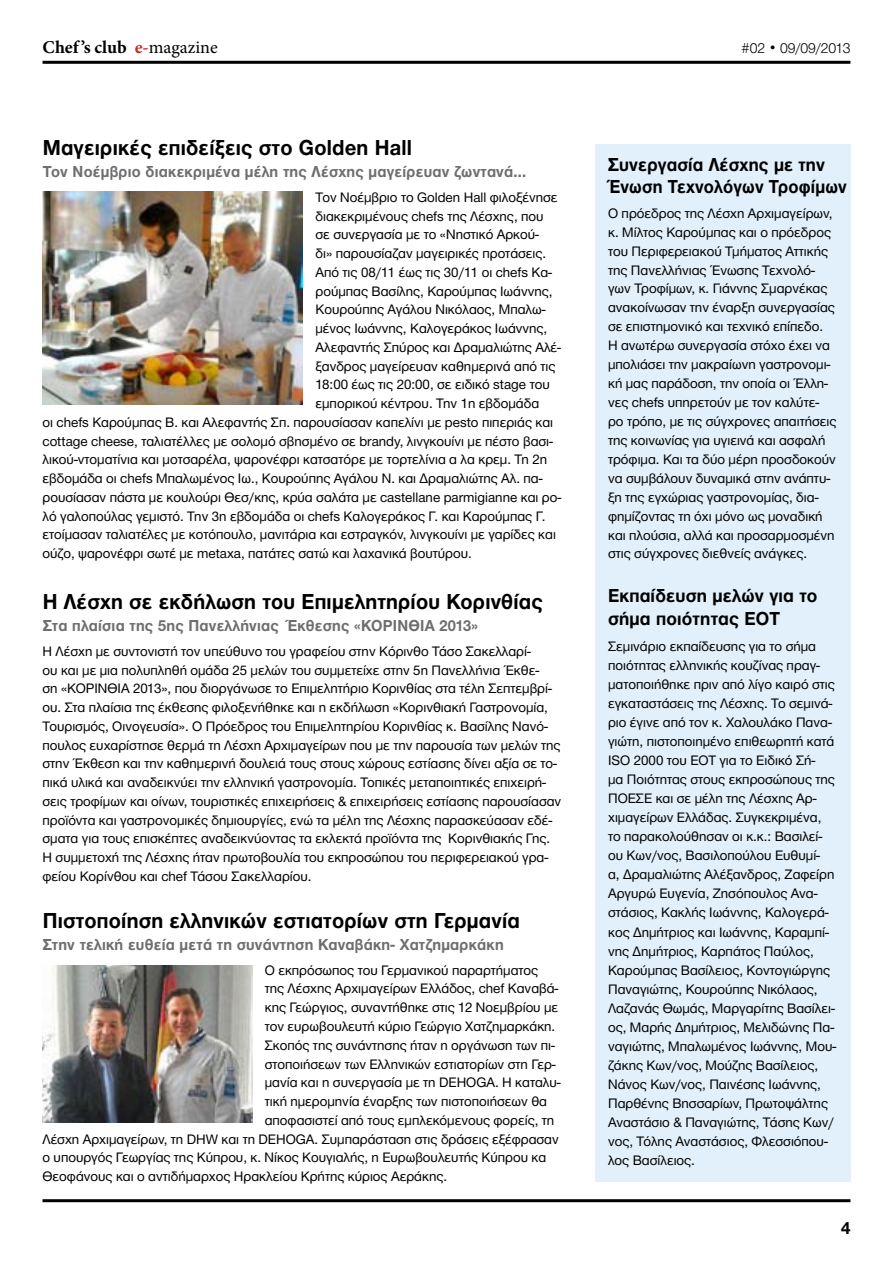
<style>
.page{position:relative;width:893px;height:1263px;background:#fff}
.page>*{position:absolute;margin:0;border:0;box-sizing:border-box;transform-origin:0 0}
.t1{font:700 22.5px "Helvetica Neue Greek";letter-spacing:.01em;color:#000;scale:.95 1}
.t2{font:700 19.5px/22.5px "Helvetica Neue Greek";letter-spacing:.01em;color:#000;scale:.93 1}
.t3{font:700 19.5px/22.5px "Helvetica Neue Greek";letter-spacing:.01em;color:#000;scale:.95 1}
.t4{font:700 18.15px "Minion Pro";color:#000}
.t5{font:700 18.15px "Helvetica Neue Greek";color:#000}
.t6{font:700 16.5px "Helvetica Neue Greek";letter-spacing:.015em;color:#6d6e71;scale:.95 1}
.t7{font:300 15px "Helvetica Neue Greek";color:#000}
.t8{font:14.25px/19px "Helvetica Neue Greek";color:#000}
.s1{color:#d2232a}
.s2{font-weight:400}
</style>
<div class="page">
<hr style="left:43px;top:61px;width:807px;height:3px;background:#000">
<hr style="left:43px;top:1199px;width:807px;height:3px;background:#000">
<div style="left:595px;top:144px;width:255px;height:1037px;background:#e1f0fb"></div>
<img style="left:43px;top:192px;width:260px;height:213px">
<img style="left:43px;top:965px;width:209px;height:157px">
<p class="t4" style="left:43px;top:35px;width:177px">Chef ’s club <span class="s1">e-</span><span class="s2">magazine</span></p>
<p class="t7" style="left:741px;top:40px;width:111px">#02 • 09/09/2013</p>
<h1 class="t1" style="left:43px;top:136px;width:390px">Μαγειρικές επιδείξεις στο Golden Hall</h1>
<p class="t6" style="left:43px;top:163px;width:510px">Τον Νοέμβριο διακεκριμένα μέλη της Λέσχης μαγείρευαν ζωντανά...</p>
<p class="t8" style="left:315px;top:188px;width:243px">Τον Νοέμβριο το Golden Hall φιλοξένησε</p>
<p class="t8" style="left:315px;top:206px;width:230px">διακεκριμένους chefs της Λέσχης, που</p>
<p class="t8" style="left:315px;top:225px;width:225px">σε συνεργασία με το «Νηστικό Αρκού-</p>
<p class="t8" style="left:315px;top:244px;width:232px">δι» παρουσίαζαν μαγειρικές προτάσεις.</p>
<p class="t8" style="left:315px;top:263px;width:238px">Aπό τις 08/11 έως τις 30/11 οι chefs Κα-</p>
<p class="t8" style="left:315px;top:281px;width:238px">ρούμπας Βασίλης, Kαρούμπας Ιωάννης,</p>
<p class="t8" style="left:315px;top:300px;width:232px">Κουρούπης Αγάλου Νικόλαος, Μπαλω-</p>
<p class="t8" style="left:315px;top:319px;width:233px">μένος Ιωάννης, Καλογεράκος Ιωάννης,</p>
<p class="t8" style="left:315px;top:338px;width:247px">Αλεφαντής Σπύρος και Δραμαλιώτης Αλέ-</p>
<p class="t8" style="left:315px;top:356px;width:241px">ξανδρος μαγείρευαν καθημερινά από τις</p>
<p class="t8" style="left:315px;top:375px;width:236px">18:00 έως τις 20:00, σε ειδικό stage του</p>
<p class="t8" style="left:315px;top:394px;width:225px">εμπορικού κέντρου. Την 1η εβδομάδα</p>
<p class="t8" style="left:43px;top:413px;width:512px">οι chefs Καρούμπας Β. και Αλεφαντής Σπ. παρουσίασαν καπελίνι με pesto πιπεριάς και</p>
<p class="t8" style="left:43px;top:431px;width:512px">cottage cheese, ταλιατέλλες με σολομό σβησμένο σε brandy, λινγκουίνι με πέστο βασι-</p>
<p class="t8" style="left:43px;top:450px;width:506px">λικού-ντοματίνια και μοτσαρέλα, ψαρονέφρι κατσατόρε με τορτελίνια α λα κρεμ. Τη 2η</p>
<p class="t8" style="left:43px;top:469px;width:502px">εβδομάδα οι chefs Μπαλωμένος Ιω., Κουρούπης Αγάλου Ν. και Δραμαλιώτης Αλ. πα-</p>
<p class="t8" style="left:43px;top:488px;width:520px">ρουσίασαν πάστα με κουλούρι Θεσ/κης, κρύα σαλάτα με castellane parmigianne και ρο-</p>
<p class="t8" style="left:43px;top:506px;width:504px">λό γαλοπούλας γεμιστό. Την 3η εβδομάδα οι chefs Καλογεράκος Γ. και Καρούμπας Γ.</p>
<p class="t8" style="left:43px;top:525px;width:515px">ετοίμασαν ταλιατέλες με κοτόπουλο, μανιτάρια και εστραγκόν, λινγκουίνι με γαρίδες και</p>
<p class="t8" style="left:43px;top:544px;width:431px">ούζο, ψαρονέφρι σωτέ με metaxa, πατάτες σατώ και λαχανικά βουτύρου.</p>
<h1 class="t1" style="left:43px;top:589px;width:528px">Η Λέσχη σε εκδήλωση του Επιμελητηρίου Κορινθίας</h1>
<p class="t6" style="left:43px;top:616px;width:460px">Στα πλαίσια της 5ης Πανελλήνιας Έκθεσης «ΚΟΡΙΝΘΙΑ 2013»</p>
<p class="t8" style="left:43px;top:642px;width:520px">Η Λέσχη με συντονιστή τον υπεύθυνο του γραφείου στην Κόρινθο Τάσο Σακελλαρί-<br>ου και με μια πολυπληθή ομάδα 25 μελών του συμμετείχε στην 5η Πανελλήνια Έκθε-<br>ση «ΚΟΡΙΝΘΙΑ 2013», που διοργάνωσε το Επιμελητήριο Κορινθίας στα τέλη Σεπτεμβρί&shy;ου. Στα πλαίσια της έκθεσης φιλοξενήθηκε και η εκδήλωση «Κορινθιακή Γαστρονομία, Τουρισμός, Οινογευσία». Ο Πρόεδρος του Επιμελητηρίου Κορινθίας κ. Βασίλης Νανό&shy;πουλος ευχαρίστησε θερμά τη Λέσχη Αρχιμαγείρων που με την παρουσία των μελών της στην Έκθεση και την καθημερινή δουλειά τους στους χώρους εστίασης δίνει αξία σε το&shy;πικά υλικά και αναδεικνύει την ελληνική γαστρονομία. Τοπικές μεταποιητικές επιχειρή&shy;σεις τροφίμων και οίνων, τουριστικές επιχειρήσεις &amp; επιχειρήσεις εστίασης παρουσίασαν προϊόντα και γαστρονομικές δημιουργίες, ενώ τα μέλη της Λέσχης παρασκεύασαν εδέ&shy;σματα για τους επισκέπτες αναδεικνύοντας τα εκλεκτά προϊόντα της Κορινθιακής Γης.<br>Η συμμετοχή της Λέσχης ήταν πρωτοβουλία του εκπροσώπου του περιφερειακού γρα&shy;φείου Κορίνθου και chef Τάσου Σακελλαρίου.</p>
<h1 class="t1" style="left:43px;top:908px;width:504px">Πιστοποίηση ελληνικών εστιατορίων στη Γερμανία</h1>
<p class="t6" style="left:43px;top:936px;width:487px">Στην τελική ευθεία μετά τη συνάντηση Καναβάκη- Χατζημαρκάκη</p>
<p class="t8" style="left:265px;top:960px;width:275px">Ο εκπρόσωπος του Γερμανικού παραρτήματος</p>
<p class="t8" style="left:265px;top:979px;width:295px">της Λέσχης Αρχιμαγείρων Ελλάδος, chef Καναβά-</p>
<p class="t8" style="left:265px;top:998px;width:295px">κης Γεώργιος, συναντήθηκε στις 12 Νοεμβρίου με</p>
<p class="t8" style="left:265px;top:1017px;width:292px">τον ευρωβουλευτή κύριο Γεώργιο Χατζημαρκάκη.</p>
<p class="t8" style="left:265px;top:1035px;width:292px">Σκοπός της συνάντησης ήταν η οργάνωση των πι-</p>
<p class="t8" style="left:265px;top:1054px;width:293px">στοποιήσεων των Ελληνικών εστιατορίων στη Γερ-</p>
<p class="t8" style="left:265px;top:1073px;width:297px">μανία και η συνεργασία με τη DEHOGA. Η καταλυ-</p>
<p class="t8" style="left:265px;top:1092px;width:284px">τική ημερομηνία έναρξης των πιστοποιήσεων θα</p>
<p class="t8" style="left:265px;top:1110px;width:291px">αποφασιστεί από τους εμπλεκόμενους φορείς, τη</p>
<p class="t8" style="left:43px;top:1129px;width:518px">Λέσχη Αρχιμαγείρων, τη DHW και τη DEHOGA. Συμπαράσταση στις δράσεις εξέφρασαν</p>
<p class="t8" style="left:43px;top:1148px;width:505px">ο υπουργός Γεωργίας της Κύπρου, κ. Νίκος Κουγιαλής, η Ευρωβουλευτής Κύπρου κα</p>
<p class="t8" style="left:43px;top:1167px;width:406px">Θεοφάνους και ο αντιδήμαρχος Ηρακλείου Κρήτης κύριος Αεράκης.</p>
<h2 class="t2" style="left:608px;top:153px;width:258px">Συνεργασία Λέσχης με την<br>Ένωση Τεχνολόγων Τροφίμων</h2>
<p class="t8" style="left:608px;top:204px;width:230px">O πρόεδρος της Λέσχη Αρχιμαγείρων, κ. Μίλτος Καρούμπας και ο πρόεδρος του Περιφερειακού Τμήματος Αττικής της Πανελλήνιας Ένωσης Τεχνολό&shy;γων Τροφίμων, κ. Γιάννης Σμαρνέκας ανακοίνωσαν την έναρξη συνεργασίας σε επιστημονικό και τεχνικό επίπεδο.<br>Η ανωτέρω συνεργασία στόχο έχει να μπολιάσει την μακραίωνη γαστρονομι&shy;κή μας παράδοση, την οποία οι Έλλη&shy;νες chefs υπηρετούν με τον καλύτε&shy;ρο τρόπο, με τις σύγχρονες απαιτήσεις της κοινωνίας για υγιεινά και ασφαλή τρόφιμα. Και τα δύο μέρη προσδοκούν να συμβάλουν δυναμικά στην ανάπτυ&shy;ξη της εγχώριας γαστρονομίας, δια&shy;φημίζοντας τη όχι μόνο ως μοναδική και πλούσια, αλλά και προσαρμοσμένη στις σύγχρονες διεθνείς ανάγκες.</p>
<h2 class="t3" style="left:608px;top:585px;width:222px">Εκπαίδευση μελών για το σήμα ποιότητας ΕΟΤ</h2>
<p class="t8" style="left:608px;top:636px;width:230px">Σεμινάριο εκπαίδευσης για το σήμα ποιότητας ελληνικής κουζίνας πραγ&shy;ματοποιήθηκε πριν από λίγο καιρό στις εγκαταστάσεις της Λέσχης. Το σεμινά&shy;ριο έγινε από τον κ. Χαλουλάκο Πανα&shy;γιώτη, πιστοποιημένο επιθεωρητή κατά ISO 2000 του ΕΟΤ για το Ειδικό Σή-<br>μα Ποιότητας στους εκπροσώπους της ΠΟΕΣΕ και σε μέλη της Λέσχης Αρ&shy;χιμαγείρων Ελλάδας. Συγκεκριμένα, το παρακολούθησαν οι κ.κ.: Βασιλεί&shy;ου Κων/νος, Βασιλοπούλου Ευθυμί-<br>α, Δραμαλιώτης Αλέξανδρος, Ζαφείρη Αργυρώ Ευγενία, Ζησόπουλος Ανα&shy;στάσιος, Κακλής Ιωάννης, Καλογερά&shy;κος Δημήτριος και Ιωάννης, Καραμπί&shy;νης Δημήτριος, Καρπάτος Παύλος, Καρούμπας Βασίλειος, Κοντογιώργης Παναγιώτης, Κουρούπης Νικόλαος, Λαζανάς Θωμάς, Μαργαρίτης Βασίλει&shy;ος, Μαρής Δημήτριος, Μελιδώνης Πα&shy;ναγιώτης, Μπαλωμένος Ιωάννης, Μου&shy;ζάκης Κων/νος, Μούζης Βασίλειος, Νάνος Κων/νος, Παινέσης Ιωάννης, Παρθένης Βησσαρίων, Πρωτοψάλτης Αναστάσιο &amp; Παναγιώτης, Τάσης Κων/ νος, Τόλης Αναστάσιος, Φλεσσιόπου&shy;λος Βασίλειος.</p>
<p class="t5" style="left:841px;top:1218px;width:11px">4</p>
</div>
